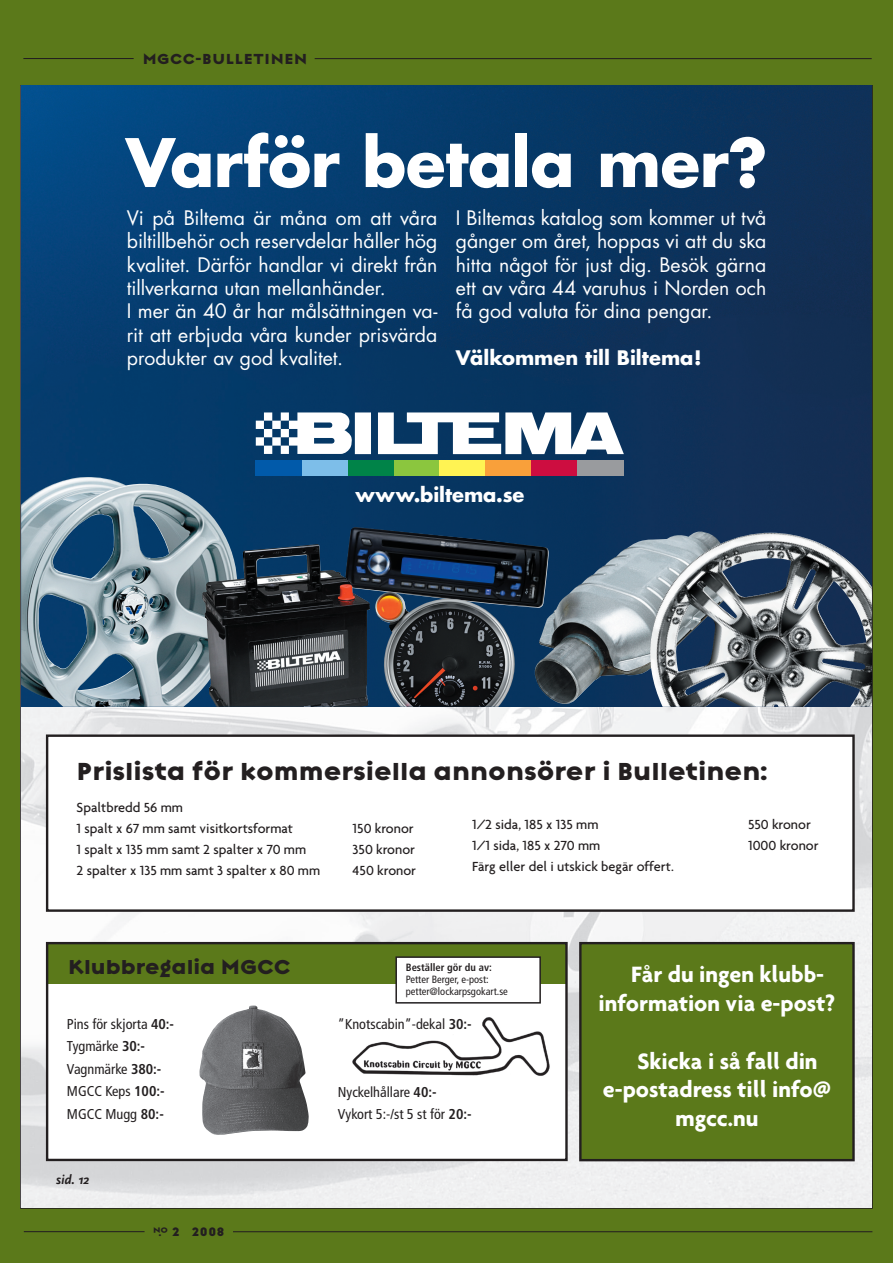
<style>
.page{position:relative;width:893px;height:1263px;background:#5b791a}
.page>*{position:absolute;margin:0;border:0;box-sizing:border-box;transform-origin:0 0}
.t1{font:700 64.95px "Futura Std";letter-spacing:-.01em;color:#fff}
.t2{font:800 33px "Regulator";color:#231f20}
.t3{font:800 27px "Regulator";color:#231f20}
.t4{font:700 24px/28.8px "Agenda";color:#fff}
.t5{font:19.5px/23.4px "Futura Std";letter-spacing:-.005em;color:#fff}
.t6{font:700 19.5px "Futura Std";color:#fff}
.t7{font:800 19.5px "Regulator";letter-spacing:.035em;color:#231f20}
.t8{font:800 16.5px "Regulator";color:#231f20}
.t9{font:500 14.25px/21px "Agenda";color:#231f20}
.t10{font:condensed 14.25px/22.5px "Frutiger";color:#231f20}
.t11{font:italic 700 13.5px "Scala Sans";color:#231f20}
.t12{font:condensed 10.5px/12px "Frutiger";color:#231f20}
.t13{font:700 condensed 10.5px "Frutiger";color:#231f20}
.s1{font-weight:700}
</style>
<div class="page">
<hr style="left:23px;top:58px;width:111px;height:1px;background:#231f20">
<hr style="left:233px;top:1231px;width:639px;height:1px;background:#231f20">
<hr style="left:24px;top:1231px;width:121px;height:1px;background:#231f20">
<hr style="left:315px;top:58px;width:557px;height:1px;background:#231f20">
<img style="left:21px;top:707px;width:851px;height:501px">
<div style="left:47px;top:943px;width:519px;height:217px;background:#fff"></div>
<div style="left:47px;top:943px;width:519px;height:40px;background:#5b791a"></div>
<div style="left:46px;top:942px;width:522px;height:219px;border:2px solid #231f20"></div>
<img style="left:199px;top:1005px;width:110px;height:130px">
<img style="left:352px;top:1017px;width:198px;height:59px">
<div style="left:396px;top:957px;width:144px;height:46px;background:#fff"></div>
<div style="left:395px;top:956px;width:146px;height:47px;border:2px solid #231f20"></div>
<div style="left:47px;top:736px;width:806px;height:174px;background:#fff"></div>
<div style="left:46px;top:734px;width:809px;height:178px;border:2px solid #231f20"></div>
<div style="left:580px;top:943px;width:273px;height:217px;background:#5b791a"></div>
<div style="left:579px;top:942px;width:276px;height:219px;border:2px solid #231f20"></div>
<img style="left:21px;top:86px;width:851px;height:621px">
<div style="left:394px;top:461px;width:46px;height:15px;background:#8bc63e"></div>
<div style="left:348px;top:461px;width:46px;height:15px;background:#008348"></div>
<div style="left:440px;top:461px;width:46px;height:15px;background:#fff353"></div>
<div style="left:486px;top:461px;width:46px;height:15px;background:#f9a03a"></div>
<div style="left:532px;top:461px;width:46px;height:15px;background:#cd0d40"></div>
<div style="left:302px;top:461px;width:46px;height:15px;background:#7dbee9"></div>
<div style="left:256px;top:461px;width:46px;height:15px;background:#015aaa"></div>
<div style="left:578px;top:461px;width:46px;height:15px;background:#999b9e"></div>
<svg style="left:256px;top:412px;width:368px;height:42px"></svg>
<img style="left:21px;top:477px;width:219px;height:230px">
<img style="left:345px;top:527px;width:204px;height:81px">
<img style="left:202px;top:544px;width:169px;height:163px">
<img style="left:374px;top:592px;width:141px;height:115px">
<img style="left:532px;top:532px;width:195px;height:175px">
<img style="left:648px;top:533px;width:224px;height:174px">
<p class="t7" style="left:143px;top:50px;width:166px">MGCC-BULLETINEN</p>
<h1 class="t1" style="left:126px;top:119px;width:643px">Varför betala mer?</h1>
<p class="t5" style="left:127px;top:206px;width:312px">Vi på Biltema är måna om att våra biltillbehör och reservdelar håller hög kvalitet. Därför handlar vi direkt från tillverkarna utan mellanhänder.<br>I mer än 40 år har målsättningen va&shy;rit att erbjuda våra kunder prisvärda produkter av god kvalitet.</p>
<p class="t5" style="left:456px;top:206px;width:312px;text-align:justify">I Biltemas katalog som kommer ut två gånger om året, hoppas vi att du ska hitta något för just dig. Besök gärna ett av våra 44 varuhus i Norden och få god valuta för dina pengar.</p>
<p class="t6" style="left:456px;top:345px;width:247px">Välkommen till Biltema!</p>
<p class="t6" style="left:355px;top:482px;width:171px">www.biltema.se</p>
<h2 class="t2" style="left:77px;top:757px;width:692px">Prislista för kommersiella annonsörer i Bulletinen:</h2>
<p class="t9" style="left:77px;top:797px;width:218px">Spaltbredd 56 mm<br>1 spalt x 67 mm samt visitkortsformat</p>
<p class="t9" style="left:472px;top:813px;width:128px">1/2 sida, 185 x 135 mm</p>
<p class="t9" style="left:748px;top:813px;width:64px">550 kronor</p>
<p class="t9" style="left:472px;top:834px;width:130px">1/1 sida, 185 x 270 mm</p>
<p class="t9" style="left:748px;top:834px;width:72px">1000 kronor</p>
<p class="t9" style="left:472px;top:855px;width:203px">Färg eller del i utskick begär offert.</p>
<p class="t9" style="left:353px;top:818px;width:63px">150 kronor</p>
<p class="t9" style="left:77px;top:839px;width:231px">1 spalt x 135 mm samt 2 spalter x 70 mm</p>
<p class="t9" style="left:353px;top:839px;width:64px">350 kronor</p>
<p class="t9" style="left:77px;top:860px;width:245px">2 spalter x 135 mm samt 3 spalter x 80 mm</p>
<p class="t9" style="left:353px;top:860px;width:65px">450 kronor</p>
<h3 class="t3" style="left:68px;top:954px;width:224px">Klubbregalia MGCC</h3>
<p class="t13" style="left:406px;top:961px;width:87px">Beställer gör du av:</p>
<p class="t12" style="left:406px;top:973px;width:104px">Petter Berger, e-post: petter@lockarpsgokart.se</p>
<p class="t10" style="left:338px;top:1013px;width:135px">”Knotscabin”-dekal <span class="s1">30:-</span></p>
<p class="t10" style="left:67px;top:1013px;width:109px">Pins för skjorta <span class="s1">40:-<br></span>Tygmärke <span class="s1">30:-<br></span>Vagnmärke <span class="s1">380:-<br></span>MGCC Keps <span class="s1">100:-<br></span>MGCC Mugg <span class="s1">80:-</span></p>
<p class="t10" style="left:338px;top:1080px;width:135px">Nyckelhållare <span class="s1">40:-<br></span>Vykort 5:-/st 5 st för <span class="s1">20:-</span></p>
<p class="t11" style="left:56px;top:1172px;width:34px">sid. 12</p>
<p class="t8" style="left:153px;top:1224px;width:73px"><span class="s1">#</span> 2 2008</p>
<p class="t4" style="left:598px;top:959px;width:238px;text-indent:32px">Får du ingen klubb&shy;information via e-post?</p>
<p class="t4" style="left:637px;top:1046px;width:182px">Skicka i så fall din</p>
<p class="t4" style="left:603px;top:1075px;width:230px">e-postadress till info@</p>
<p class="t4" style="left:676px;top:1103px;width:84px">mgcc.nu</p>
</div>
